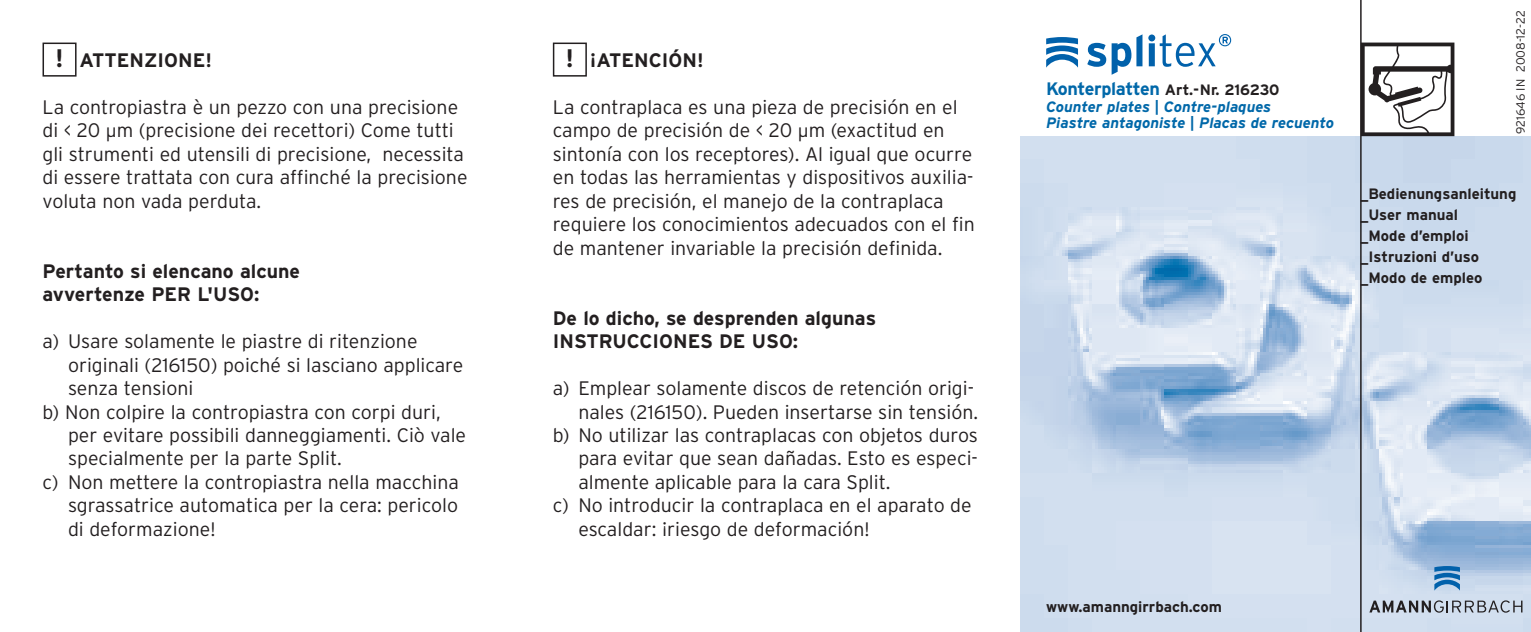
<style>
.page{position:relative;width:1531px;height:632px;background:#fff}
.page>*{position:absolute;margin:0;border:0;box-sizing:border-box;transform-origin:0 0}
.t1{font:700 25.2px "Interstate";color:#231f20}
.t2{font:300 19.5px/23.4px "Interstate";color:#231f20}
.t3{font:700 19.5px/23.4px "Interstate";color:#231f20}
.t4{font:700 15px/21px "Interstate";color:#231f20}
.t5{font:italic 700 15px/16.5px "Interstate";color:#0068a9}
.t6{font:300 12px "Interstate";color:#231f20}
.s1{font-family:"DIN";font-weight:400}
.s2{font-style:normal;font-size:18px}
.s3{font-style:normal;color:#231f20}
.s4{font-style:normal}
</style>
<div class="page">
<img style="left:1021px;top:136px;width:510px;height:495px">
<svg style="left:1087px;top:34px;width:55px;height:41px"></svg>
<div style="left:1148px;top:34px;width:7px;height:7px;background:#0161ab;border-radius:50%"></div>
<div style="left:1149px;top:43px;width:6px;height:23px;background:#0161ab"></div>
<svg style="left:1159px;top:34px;width:72px;height:33px"></svg>
<svg style="left:1046px;top:37px;width:32px;height:31px"></svg>
<hr style="left:1360px;top:0;width:1px;height:631px;background:#231f20">
<svg style="left:1434px;top:566px;width:26px;height:24px"></svg>
<svg style="left:1369px;top:600px;width:153px;height:12px;background:#959ca7"></svg>
<svg style="left:1361px;top:43px;width:93px;height:93px"></svg>
<div style="left:43px;top:43px;width:34px;height:34px;border:2px solid #231f20"></div>
<div style="left:553px;top:43px;width:34px;height:34px;border:2px solid #231f20"></div>
<p class="t3" style="left:590px;top:48px;width:115px">¡ATENCIÓN!</p>
<p class="t2" style="left:553px;top:95px;width:423px">La contraplaca es una pieza de precisión en el campo de precisión de &lt; 20 <span class="s1">µ</span>m (exactitud en sintonía con los receptores). Al igual que ocurre en todas las herramientas y dispositivos auxilia&shy;res de precisión, el manejo de la contraplaca requiere los conocimientos adecuados con el fin de mantener invariable la precisión definida.</p>
<p class="t1" style="left:55px;top:44px;width:10px">!</p>
<p class="t1" style="left:565px;top:44px;width:10px">!</p>
<p class="t3" style="left:80px;top:48px;width:134px">ATTENZIONE!</p>
<p class="t2" style="left:43px;top:95px;width:426px">La contropiastra è un pezzo con una precisione di &lt; 20 <span class="s1">µ</span>m (precisione dei recettori) Come tutti gli strumenti ed utensili di precisione, necessita di essere trattata con cura affinché la precisione voluta non vada perduta.</p>
<p class="t3" style="left:43px;top:259px;width:259px">Pertanto si elencano alcune avvertenze PER L'USO:</p>
<p class="t2" style="left:43px;top:329px;width:376px">a) Usare solamente le piastre di ritenzione</p>
<p class="t2" style="left:68px;top:353px;width:397px">originali (216150) poiché si lasciano applicare</p>
<p class="t2" style="left:68px;top:376px;width:127px">senza tensioni</p>
<p class="t2" style="left:43px;top:400px;width:400px">b) Non colpire la contropiastra con corpi duri,</p>
<p class="t2" style="left:68px;top:423px;width:400px">per evitare possibili danneggiamenti. Ciò vale</p>
<p class="t2" style="left:68px;top:446px;width:275px">specialmente per la parte Split.</p>
<p class="t2" style="left:43px;top:470px;width:418px">c) Non mettere la contropiastra nella macchina</p>
<p class="t2" style="left:68px;top:493px;width:391px">sgrassatrice automatica per la cera: pericolo</p>
<p class="t2" style="left:68px;top:517px;width:149px">di deformazione!</p>
<p class="t3" style="left:553px;top:306px;width:325px">De lo dicho, se desprenden algunas<br>INSTRUCCIONES DE USO:</p>
<p class="t2" style="left:553px;top:376px;width:423px">a) Emplear solamente discos de retención origi-</p>
<p class="t2" style="left:578px;top:400px;width:401px">nales (216150). Pueden insertarse sin tensión.</p>
<p class="t2" style="left:553px;top:423px;width:427px">b) No utilizar las contraplacas con objetos duros</p>
<p class="t2" style="left:578px;top:446px;width:401px">para evitar que sean dañadas. Esto es especi-</p>
<p class="t2" style="left:578px;top:470px;width:314px">almente aplicable para la cara Split.</p>
<p class="t2" style="left:553px;top:493px;width:420px">c) No introducir la contraplaca en el aparato de</p>
<p class="t2" style="left:578px;top:517px;width:293px">escaldar: ¡riesgo de deformación!</p>
<p class="t5" style="left:1046px;top:82px;width:289px"><span class="s2">Konterplatten</span> <span class="s3">Art.-Nr. 216230<br></span>Counter plates <span class="s4">|</span> Contre-plaques<br>Piastre antagoniste <span class="s4">|</span> Placas de recuento</p>
<p class="t6" style="left:1513px;top:134px;width:125px;rotate:-90deg">921646 IN 2008-12-22</p>
<p class="t4" style="left:1361px;top:183px;width:157px">_Bedienungsanleitung _User manual<br>_Mode d’emploi _Istruzioni d’uso _Modo de empleo</p>
<p class="t4" style="left:1046px;top:596px;width:177px">www.amanngirrbach.com</p>
</div>
